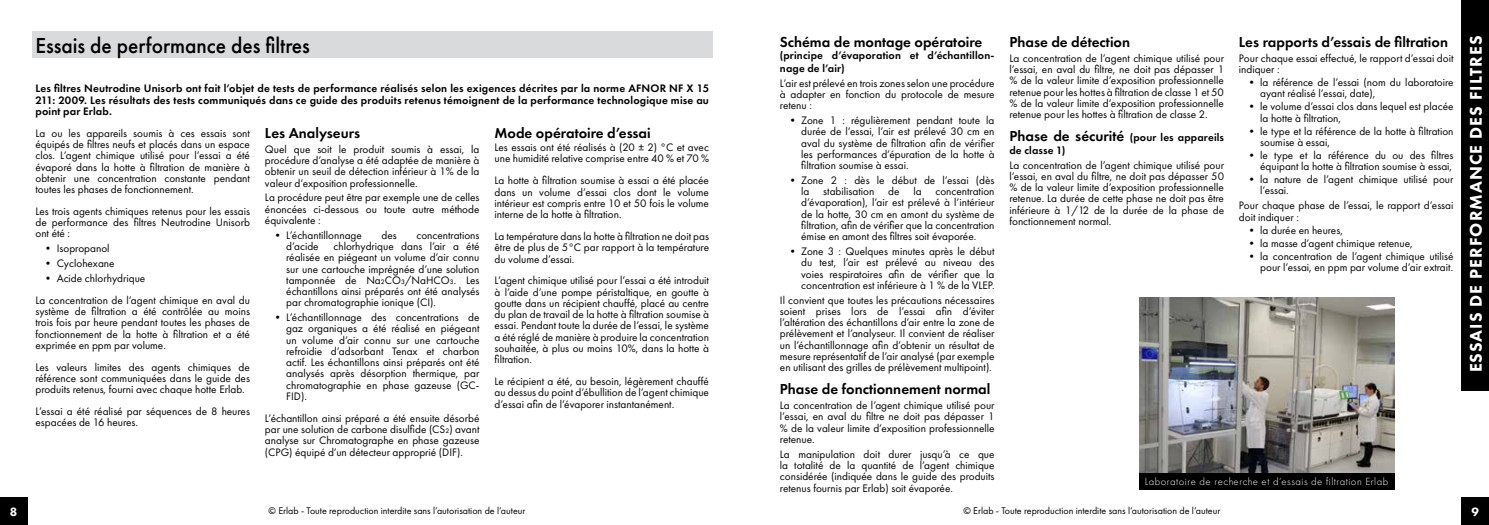
<style>
.page{position:relative;width:1489px;height:525px;background:#fff}
.page>*{position:absolute;margin:0;border:0;box-sizing:border-box;transform-origin:0 0}
.t1{font:500 22.5px "Futura PT";color:#000;scale:.95 1}
.t2{font:800 17.5px "Futura PT";letter-spacing:.06em;color:#fff}
.t3{font:600 15px "Futura PT";color:#000}
.t4{font:800 12.5px "Futura PT";color:#fff}
.t5{font:11.25px/11.2px "Futura PT";color:#000;text-align:justify}
.t6{font:600 11.25px/11.2px "Futura PT";letter-spacing:.015em;color:#000;text-align:justify}
.t7{font:600 11.12px/12.5px "Futura PT";letter-spacing:.015em;color:#000}
.t8{font:300 10.75px "Futura PT";letter-spacing:.05em;color:#fff}
.t9{font:10px "Futura PT";color:#000}
.s1{font-size:15px}
</style>
<div class="page">
<img style="left:1139px;top:297px;width:254px;height:176px">
<div style="left:1461px;top:497px;width:27px;height:27px;background:#000"></div>
<div style="left:0;top:497px;width:27px;height:27px;background:#000"></div>
<div style="left:32px;top:32px;width:680px;height:26px;background:#d9dadb"></div>
<div style="left:1138px;top:473px;width:255px;height:16px;background:#000"></div>
<div style="left:1461px;top:0;width:27px;height:390px;background:#000"></div>
<h1 class="t1" style="left:35px;top:32px;width:290px">Essais de performance des filtres</h1>
<p class="t6" style="left:35px;top:83px;width:675px">Les filtres Neutrodine Unisorb ont fait l’objet de tests de performance réalisés selon les exigences décrites par la norme AFNOR NF X 15<br>211: 2009. Les résultats des tests communiqués dans ce guide des produits retenus témoignent de la performance technologique mise au point par Erlab.</p>
<p class="t5" style="left:35px;top:127px;width:216px">La ou les appareils soumis à ces essais sont équipés de filtres neufs et placés dans un espace clos. L’agent chimique utilisé pour l’essai a été évaporé dans la hotte à filtration de manière à obtenir une concentration constante pendant toutes les phases de fonctionnement.</p>
<p class="t5" style="left:35px;top:205px;width:216px">Les trois agents chimiques retenus pour les essais de performance des filtres Neutrodine Unisorb ont été :</p>
<p class="t5" style="left:43px;top:243px;width:69px">• Isopropanol</p>
<p class="t5" style="left:43px;top:257px;width:74px">• Cyclohexane</p>
<p class="t5" style="left:35px;top:267px;width:216px;line-height:21.9px;text-indent:7px">• Acide chlorhydrique<br>La concentration de l’agent chimique en aval du</p>
<p class="t5" style="left:35px;top:305px;width:216px">système de filtration a été contrôlée au moins trois fois par heure pendant toutes les phases de fonctionnement de la hotte à filtration et a été exprimée en ppm par volume.</p>
<p class="t5" style="left:35px;top:361px;width:216px">Les valeurs limites des agents chimiques de référence sont communiquées dans le guide des produits retenus, fourni avec chaque hotte Erlab.</p>
<p class="t5" style="left:35px;top:405px;width:216px">L’essai a été réalisé par séquences de 8 heures espacées de 16 heures.</p>
<h3 class="t3" style="left:265px;top:123px;width:97px">Les Analyseurs</h3>
<p class="t5" style="left:265px;top:143px;width:216px">Quel que soit le produit soumis à essai, la procédure d’analyse a été adaptée de manière à obtenir un seuil de détection inférieur à 1% de la valeur d’exposition professionnelle.</p>
<p class="t5" style="left:265px;top:192px;width:216px">La procédure peut être par exemple une de celles énoncées ci-dessous ou toute autre méthode équivalente :</p>
<p class="t5" style="left:272px;top:229px;width:91px">• L’échantillonnage</p>
<p class="t5" style="left:381px;top:229px;width:17px">des</p>
<p class="t5" style="left:416px;top:229px;width:65px">concentrations</p>
<p class="t5" style="left:286px;top:240px;width:34px">d’acide</p>
<h3 class="t3" style="left:494px;top:123px;width:158px">Mode opératoire d’essai</h3>
<p class="t5" style="left:494px;top:142px;width:216px">Les essais ont été réalisés à (20 ± 2) °C et avec une humidité relative comprise entre 40 % et 70 %</p>
<p class="t5" style="left:494px;top:175px;width:216px">La hotte à filtration soumise à essai a été placée dans un volume d’essai clos dont le volume intérieur est compris entre 10 et 50 fois le volume interne de la hotte à filtration.</p>
<p class="t5" style="left:494px;top:230px;width:216px">La température dans la hotte à filtration ne doit pas être de plus de 5°C par rapport à la température du volume d’essai.</p>
<p class="t5" style="left:494px;top:275px;width:216px">L’agent chimique utilisé pour l’essai a été introduit à l’aide d’une pompe péristaltique, en goutte à goutte dans un récipient chauffé, placé au centre du plan de travail de la hotte à filtration soumise à essai. Pendant toute la durée de l’essai, le système a été réglé de manière à produire la concentration souhaitée, à plus ou moins 10%, dans la hotte à filtration.</p>
<p class="t5" style="left:494px;top:375px;width:216px">Le récipient a été, au besoin, légèrement chauffé au dessus du point d’ébullition de l’agent chimique d’essai afin de l’évaporer instantanément.</p>
<p class="t5" style="left:286px;top:240px;width:195px;text-indent:47px">chlorhydrique dans l’air a été réalisée en piégeant un volume d’air connu sur une cartouche imprégnée d’une solution tamponnée de Na₂CO₃/NaHCO₃. Les échantillons ainsi préparés ont été analysés par chromatographie ionique (CI).</p>
<p class="t5" style="left:286px;top:311px;width:195px;text-indent:-14px">• L’échantillonnage des concentrations de gaz organiques a été réalisé en piégeant un volume d’air connu sur une cartouche refroidie d’adsorbant Tenax et charbon actif. Les échantillons ainsi préparés ont été analysés après désorption thermique, par chromatographie en phase gazeuse (GC-FID).</p>
<p class="t5" style="left:265px;top:412px;width:216px">L’échantillon ainsi préparé a été ensuite désorbé par une solution de carbone disulfide (CS₂) avant analyse sur Chromatographe en phase gazeuse (CPG) équipé d’un détecteur approprié (DIF).</p>
<h3 class="t3" style="left:780px;top:32px;width:204px">Schéma de montage opératoire</h3>
<p class="t7" style="left:780px;top:49px;width:216px">(principe d’évaporation et d’échantillon&shy;nage de l’air)</p>
<p class="t5" style="left:780px;top:77px;width:216px">L’air est prélevé en trois zones selon une procédure à adapter en fonction du protocole de mesure retenu :</p>
<p class="t5" style="left:801px;top:115px;width:195px;text-indent:-14px">• Zone 1 : régulièrement pendant toute la durée de l’essai, l’air est prélevé 30 cm en aval du système de filtration afin de vérifier les performances d’épuration de la hotte à filtration soumise à essai.</p>
<p class="t5" style="left:801px;top:174px;width:195px;text-indent:-14px">• Zone 2 : dès le début de l’essai (dès la stabilisation de la concentration d’évaporation), l’air est prélevé à l’intérieur de la hotte, 30 cm en amont du système de filtration, afin de vérifier que la concentration émise en amont des filtres soit évaporée.</p>
<p class="t5" style="left:801px;top:245px;width:195px;text-indent:-14px">• Zone 3 : Quelques minutes après le début du test, l’air est prélevé au niveau des voies respiratoires afin de vérifier que la concentration est inférieure à 1 % de la VLEP.</p>
<p class="t5" style="left:780px;top:294px;width:216px">Il convient que toutes les précautions nécessaires soient prises lors de l’essai afin d’éviter l’altération des échantillons d’air entre la zone de prélèvement et l’analyseur. Il convient de réaliser un l’échantillonnage afin d’obtenir un résultat de mesure représentatif de l’air analysé (par exemple en utilisant des grilles de prélèvement multipoint).</p>
<h3 class="t3" style="left:780px;top:380px;width:212px">Phase de fonctionnement normal</h3>
<p class="t5" style="left:780px;top:399px;width:216px">La concentration de l’agent chimique utilisé pour l’essai, en aval du filtre ne doit pas dépasser 1 % de la valeur limite d’exposition professionnelle retenue.</p>
<p class="t5" style="left:780px;top:448px;width:216px">La manipulation doit durer jusqu’à ce que la totalité de la quantité de l’agent chimique considérée (indiquée dans le guide des produits retenus fournis par Erlab) soit évaporée.</p>
<h3 class="t3" style="left:1009px;top:32px;width:122px">Phase de détection</h3>
<p class="t5" style="left:1009px;top:52px;width:216px">La concentration de l’agent chimique utilisé pour l’essai, en aval du filtre, ne doit pas dépasser 1 % de la valeur limite d’exposition professionnelle retenue pour les hottes à filtration de classe 1 et 50 % de la valeur limite d’exposition professionnelle retenue pour les hottes à filtration de classe 2.</p>
<p class="t7" style="left:1009px;top:131px;width:216px"><span class="s1">Phase de sécurité</span> (pour les appareils de classe 1)</p>
<p class="t5" style="left:1009px;top:159px;width:216px">La concentration de l’agent chimique utilisé pour l’essai, en aval du filtre, ne doit pas dépasser 50 % de la valeur limite d’exposition professionnelle retenue. La durée de cette phase ne doit pas être inférieure à 1/12 de la durée de la phase de fonctionnement normal.</p>
<h3 class="t3" style="left:1238px;top:32px;width:211px">Les rapports d’essais de filtration</h3>
<p class="t5" style="left:1238px;top:52px;width:216px">Pour chaque essai effectué, le rapport d’essai doit indiquer :</p>
<p class="t5" style="left:1260px;top:77px;width:195px;text-indent:-14px">• la référence de l’essai (nom du laboratoire ayant réalisé l’essai, date),</p>
<p class="t5" style="left:1260px;top:101px;width:195px;text-indent:-14px">• le volume d’essai clos dans lequel est placée la hotte à filtration,</p>
<p class="t5" style="left:1260px;top:125px;width:195px;text-indent:-14px">• le type et la référence de la hotte à filtration soumise à essai,</p>
<p class="t5" style="left:1245px;top:149px;width:209px;text-align:right">• le type et la référence du ou des filtres équipant la hotte à filtration soumise à essai,</p>
<p class="t5" style="left:1260px;top:174px;width:195px;text-indent:-14px">• la nature de l’agent chimique utilisé pour l’essai.</p>
<p class="t5" style="left:1238px;top:200px;width:216px">Pour chaque phase de l’essai, le rapport d’essai doit indiquer :</p>
<p class="t5" style="left:1245px;top:224px;width:98px">• la durée en heures,</p>
<p class="t5" style="left:1245px;top:237px;width:168px">• la masse d’agent chimique retenue,</p>
<p class="t5" style="left:1245px;top:250px;width:209px;text-align:right">• la concentration de l’agent chimique utilisé pour l’essai, en ppm par volume d’air extrait.</p>
<p class="t8" style="left:1144px;top:475px;width:245px">Laboratoire de recherche et d’essais de filtration Erlab</p>
<h2 class="t2" style="left:1464px;top:372px;width:338px;rotate:-90deg">ESSAIS DE PERFORMANCE DES FILTRES</h2>
<p class="t4" style="left:10px;top:504px;width:9px">8</p>
<p class="t9" style="left:269px;top:505px;width:258px">© Erlab - Toute reproduction interdite sans l’autorisation de l’auteur</p>
<p class="t9" style="left:963px;top:505px;width:258px">© Erlab - Toute reproduction interdite sans l’autorisation de l’auteur</p>
<p class="t4" style="left:1471px;top:504px;width:9px">9</p>
</div>
